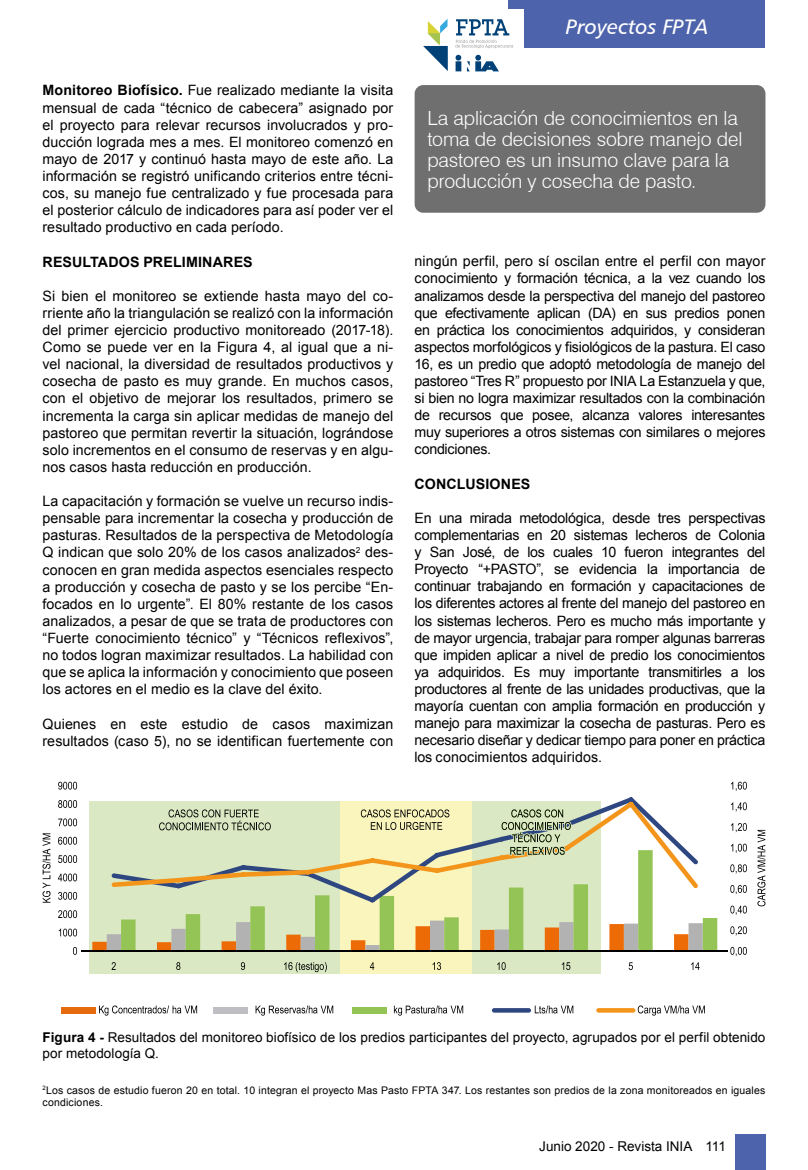
<style>
.page{position:relative;width:808px;height:1170px;background:#fff}
.page>*{position:absolute;margin:0;border:0;box-sizing:border-box;transform-origin:0 0}
.t1{font:21px "Humanist 777 BT Italic B";color:#fff}
.t2{font:300 19.5px/21px "Swiss 721 BT";letter-spacing:-.005em;color:#fff}
.t3{font:14.25px/17.1px "Arial";letter-spacing:.005em;color:#000;text-align:justify}
.t4{font:700 14.25px "Arial";letter-spacing:.01em;color:#000}
.t5{font:13.5px/16.2px "Arial";letter-spacing:.005em;color:#000}
.t6{font:10.5px/12.6px "Arial";letter-spacing:.015em;color:#000}
.s1{font-weight:700}
</style>
<div class="page">
<div style="left:508px;top:0;width:257px;height:47px;background:#4d63ab"></div>
<div style="left:734px;top:1134px;width:31px;height:35px;background:#4d63ab"></div>
<div style="left:412px;top:10px;width:112px;height:71px;background:#fff"></div>
<svg style="left:455px;top:19px;width:58px;height:29px"></svg>
<svg style="left:423px;top:19px;width:25px;height:52px"></svg>
<svg style="left:455px;top:55px;width:44px;height:16px"></svg>
<div style="left:415px;top:85px;width:350px;height:128px;background:#706f6f;border-radius:9px"></div>
<div style="left:472px;top:801px;width:128px;height:172px;background:#dae9c3"></div>
<div style="left:89px;top:801px;width:252px;height:172px;background:#dae9c3"></div>
<div style="left:341px;top:801px;width:131px;height:172px;background:#faf5bd"></div>
<svg style="left:92px;top:934px;width:29px;height:16px"></svg>
<svg style="left:121px;top:902px;width:596px;height:48px"></svg>
<hr style="left:82px;top:950px;width:646px;height:1px;background:#000">
<svg style="left:111px;top:797px;width:542px;height:105px"></svg>
<svg style="left:112px;top:801px;width:586px;height:87px"></svg>
<svg style="left:730px;top:947px;width:17px;height:9px"></svg>
<svg style="left:730px;top:926px;width:17px;height:9px"></svg>
<svg style="left:730px;top:905px;width:17px;height:9px"></svg>
<svg style="left:730px;top:885px;width:17px;height:9px"></svg>
<svg style="left:730px;top:864px;width:17px;height:9px"></svg>
<svg style="left:731px;top:843px;width:16px;height:9px"></svg>
<svg style="left:731px;top:823px;width:16px;height:9px"></svg>
<svg style="left:731px;top:802px;width:16px;height:9px"></svg>
<svg style="left:731px;top:781px;width:16px;height:10px"></svg>
<svg style="left:73px;top:947px;width:4px;height:7px"></svg>
<svg style="left:59px;top:928px;width:18px;height:8px"></svg>
<svg style="left:58px;top:910px;width:19px;height:8px"></svg>
<svg style="left:58px;top:891px;width:19px;height:8px"></svg>
<svg style="left:58px;top:873px;width:19px;height:8px"></svg>
<svg style="left:58px;top:855px;width:19px;height:8px"></svg>
<svg style="left:58px;top:836px;width:19px;height:8px"></svg>
<svg style="left:58px;top:818px;width:19px;height:8px"></svg>
<svg style="left:58px;top:800px;width:19px;height:7px"></svg>
<svg style="left:58px;top:781px;width:19px;height:8px"></svg>
<svg style="left:112px;top:962px;width:4px;height:7px"></svg>
<svg style="left:176px;top:962px;width:4px;height:7px"></svg>
<svg style="left:241px;top:962px;width:4px;height:7px"></svg>
<svg style="left:284px;top:962px;width:43px;height:10px"></svg>
<svg style="left:370px;top:962px;width:4px;height:7px"></svg>
<svg style="left:433px;top:962px;width:8px;height:7px"></svg>
<svg style="left:497px;top:962px;width:9px;height:7px"></svg>
<svg style="left:562px;top:962px;width:8px;height:7px"></svg>
<svg style="left:629px;top:962px;width:4px;height:7px"></svg>
<svg style="left:691px;top:962px;width:8px;height:7px"></svg>
<svg style="left:757px;top:829px;width:8px;height:77px"></svg>
<svg style="left:43px;top:833px;width:8px;height:69px"></svg>
<div style="left:61px;top:1007px;width:35px;height:6px;background:#e56a0c"></div>
<svg style="left:99px;top:1005px;width:98px;height:10px"></svg>
<div style="left:213px;top:1007px;width:35px;height:6px;background:#bfbec2"></div>
<svg style="left:256px;top:1005px;width:77px;height:10px"></svg>
<div style="left:353px;top:1007px;width:34px;height:6px;background:#94c356"></div>
<svg style="left:394px;top:1005px;width:69px;height:10px"></svg>
<svg style="left:492px;top:1007px;width:39px;height:5px"></svg>
<svg style="left:535px;top:1005px;width:38px;height:8px"></svg>
<svg style="left:596px;top:1007px;width:39px;height:5px"></svg>
<svg style="left:638px;top:1005px;width:67px;height:10px"></svg>
<svg style="left:159px;top:809px;width:112px;height:21px"></svg>
<svg style="left:361px;top:809px;width:88px;height:20px"></svg>
<svg style="left:500px;top:802px;width:73px;height:58px"></svg>
<p class="t3" style="left:43px;top:82px;width:352px"><span class="s1">Monitoreo Biofísico.</span> Fue realizado mediante la visita mensual de cada “técnico de cabecera” asignado por el proyecto para relevar recursos involucrados y pro&shy;ducción lograda mes a mes. El monitoreo comenzó en mayo de 2017 y continuó hasta mayo de este año. La información se registró unificando criterios entre técni&shy;cos, su manejo fue centralizado y fue procesada para el posterior cálculo de indicadores para así poder ver el resultado productivo en cada período.</p>
<p class="t4" style="left:43px;top:252px;width:212px">RESULTADOS PRELIMINARES</p>
<p class="t3" style="left:43px;top:287px;width:352px">Si bien el monitoreo se extiende hasta mayo del co&shy;rriente año la triangulación se realizó con la información del primer ejercicio productivo monitoreado (2017-18).<br>Como se puede ver en la Figura 4, al igual que a ni&shy;vel nacional, la diversidad de resultados productivos y cosecha de pasto es muy grande. En muchos casos, con el objetivo de mejorar los resultados, primero se incrementa la carga sin aplicar medidas de manejo del pastoreo que permitan revertir la situación, lográndose solo incrementos en el consumo de reservas y en algu&shy;nos casos hasta reducción en producción.</p>
<p class="t3" style="left:43px;top:492px;width:352px">La capacitación y formación se vuelve un recurso indis&shy;pensable para incrementar la cosecha y producción de pasturas. Resultados de la perspectiva de Metodología Q indican que solo 20% de los casos analizados<sup>2</sup> des&shy;conocen en gran medida aspectos esenciales respecto a producción y cosecha de pasto y se los percibe “En&shy;focados en lo urgente”. El 80% restante de los casos analizados, a pesar de que se trata de productores con “Fuerte conocimiento técnico” y “Técnicos reflexivos”, no todos logran maximizar resultados. La habilidad con que se aplica la información y conocimiento que poseen los actores en el medio es la clave del éxito.</p>
<p class="t3" style="left:43px;top:715px;width:352px">Quienes en este estudio de casos maximizan resultados (caso 5), no se identifican fuertemente con</p>
<h1 class="t1" style="left:566px;top:13px;width:144px">Proyectos FPTA</h1>
<h2 class="t2" style="left:427px;top:107px;width:316px">La aplicación de conocimientos en la toma de decisiones sobre manejo del pastoreo es un insumo clave para la producción y cosecha de pasto.</h2>
<p class="t3" style="left:415px;top:253px;width:352px">ningún perfil, pero sí oscilan entre el perfil con mayor conocimiento y formación técnica, a la vez cuando los analizamos desde la perspectiva del manejo del pastoreo que efectivamente aplican (DA) en sus predios ponen en práctica los conocimientos adquiridos, y consideran aspectos morfológicos y fisiológicos de la pastura. El caso 16, es un predio que adoptó metodología de manejo del pastoreo “Tres R” propuesto por INIA La Estanzuela y que, si bien no logra maximizar resultados con la combinación de recursos que posee, alcanza valores interesantes muy superiores a otros sistemas con similares o mejores condiciones.</p>
<p class="t4" style="left:415px;top:474px;width:117px">CONCLUSIONES</p>
<p class="t3" style="left:415px;top:509px;width:352px">En una mirada metodológica, desde tres perspectivas complementarias en 20 sistemas lecheros de Colonia y San José, de los cuales 10 fueron integrantes del Proyecto “+PASTO”, se evidencia la importancia de continuar trabajando en formación y capacitaciones de los diferentes actores al frente del manejo del pastoreo en los sistemas lecheros. Pero es mucho más importante y de mayor urgencia, trabajar para romper algunas barreras que impiden aplicar a nivel de predio los conocimientos ya adquiridos. Es muy importante transmitirles a los productores al frente de las unidades productivas, que la mayoría cuentan con amplia formación en producción y manejo para maximizar la cosecha de pasturas. Pero es necesario diseñar y dedicar tiempo para poner en práctica los conocimientos adquiridos.</p>
<p class="t5" style="left:43px;top:1029px;width:724px"><span class="s1">Figura 4 -</span> Resultados del monitoreo biofísico de los predios participantes del proyecto, agrupados por el perfil obtenido por metodología Q.</p>
<p class="t6" style="left:43px;top:1083px;width:724px"><sup>2</sup>Los casos de estudio fueron 20 en total. 10 integran el proyecto Mas Pasto FPTA 347. Los restantes son predios de la zona monitoreados en iguales condiciones.</p>
<p class="t5" style="left:539px;top:1138px;width:155px">Junio 2020 - Revista INIA</p>
<p class="t5" style="left:705px;top:1138px;width:22px">111</p>
</div>
